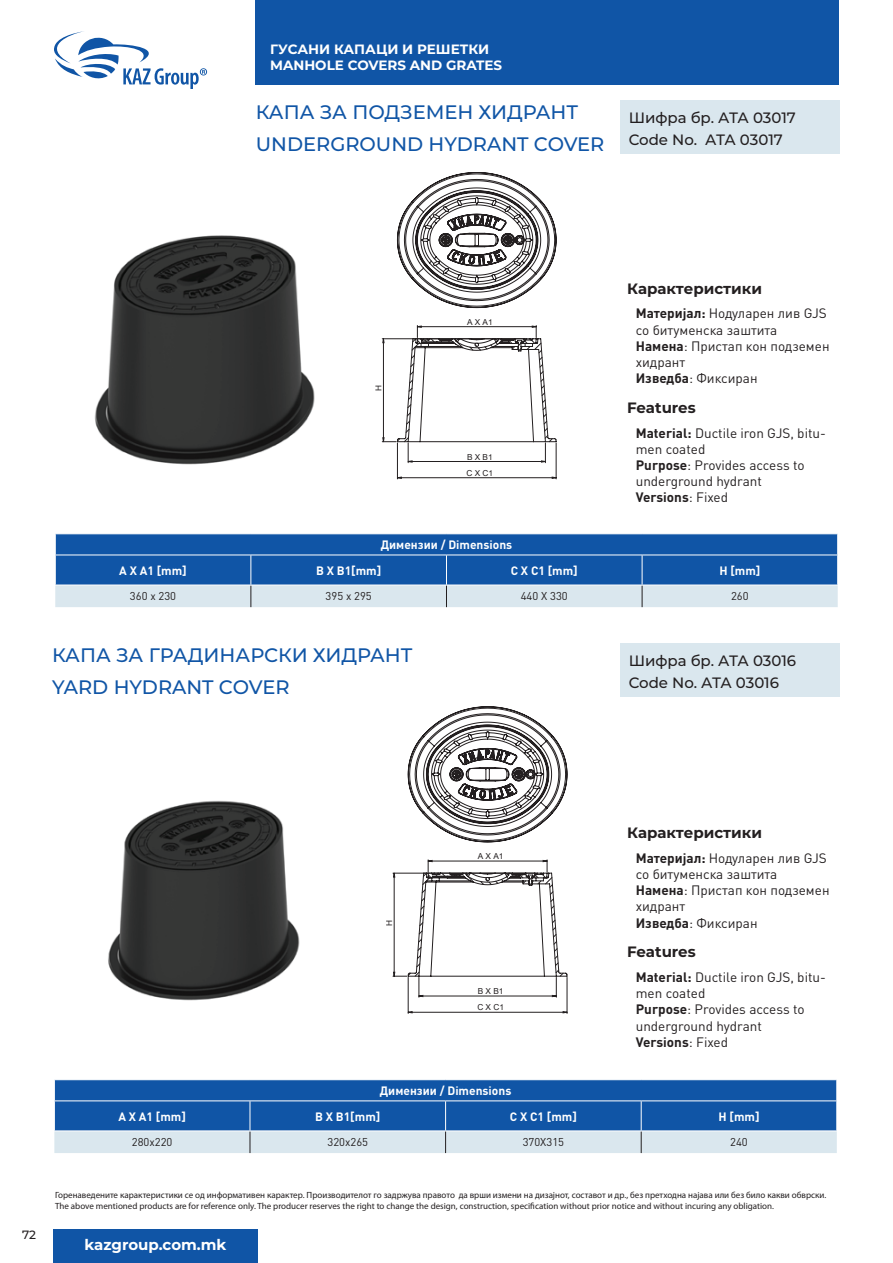
<style>
.page{position:relative;width:893px;height:1263px;background:#fff}
.page>*{position:absolute;margin:0;border:0;box-sizing:border-box;transform-origin:0 0}
.t1{font:500 19.5px/32px "Montserrat";color:#1055a6}
.t2{font:500 15px/22px "Montserrat";color:#231f20}
.t3{font:700 15px "Montserrat";color:#231f20}
.t4{font:700 15px "Montserrat";color:#fff}
.t5{font:13.5px/16.2px "DIN Pro";color:#231f20}
.t6{font:700 13.5px/16.2px "Montserrat";color:#fff}
.t7{font:700 12px "DIN Pro";color:#fff}
.t8{font:500 12px "Montserrat";color:#231f20}
.t9{font:11.25px "DIN Pro";color:#231f20}
.t10{font:9px/10.8px "Myriad Pro";color:#231f20}
.t11{font:8.25px/16.2px "Arial Unicode MS";color:#231f20}
.s1{font-weight:700}
</style>
<div class="page">
<svg style="left:54px;top:31px;width:153px;height:58px"></svg>
<div style="left:256px;top:0;width:583px;height:84px;background:#1055a6"></div>
<div style="left:620px;top:100px;width:220px;height:54px;background:#dae7ee"></div>
<div style="left:620px;top:643px;width:220px;height:53px;background:#dae7ee"></div>
<svg style="left:55px;top:534px;width:783px;height:73px;background:#5183bd"></svg>
<hr style="left:55px;top:585px;width:196px;height:1px;background:#fff">
<hr style="left:251px;top:585px;width:195px;height:1px;background:#fff">
<hr style="left:446px;top:585px;width:196px;height:1px;background:#fff">
<hr style="left:642px;top:585px;width:196px;height:1px;background:#fff">
<svg style="left:54px;top:1080px;width:783px;height:73px;background:#5284bd"></svg>
<hr style="left:54px;top:1100px;width:196px;height:1px;background:#fff">
<hr style="left:250px;top:1100px;width:196px;height:1px;background:#fff">
<hr style="left:446px;top:1100px;width:195px;height:1px;background:#fff">
<hr style="left:641px;top:1100px;width:196px;height:1px;background:#fff">
<img style="left:94px;top:235px;width:288px;height:230px">
<img style="left:108px;top:800px;width:192px;height:201px">
<svg style="left:397px;top:172px;width:160px;height:136px"></svg>
<svg style="left:382px;top:325px;width:175px;height:154px"></svg>
<svg style="left:408px;top:706px;width:160px;height:136px"></svg>
<svg style="left:393px;top:860px;width:175px;height:153px"></svg>
<div style="left:53px;top:1229px;width:205px;height:34px;background:#1055a6"></div>
<p class="t6" style="left:270px;top:40px;width:233px">ГУСАНИ КАПАЦИ И РЕШЕТКИ<br>MANHOLE COVERS AND GRATES</p>
<h1 class="t1" style="left:256px;top:95px;width:350px">КАПА ЗА ПОДЗЕМЕН ХИДРАНТ<br>UNDERGROUND HYDRANT COVER</h1>
<p class="t2" style="left:629px;top:106px;width:169px">Шифра бр. АТА 03017<br>Code No. АТА 03017</p>
<p class="t11" style="left:370px;top:391px;width:7px;rotate:-90deg">H</p>
<p class="t11" style="left:467px;top:314px;width:27px">A X A1</p>
<p class="t11" style="left:467px;top:448px;width:28px">B X B1<br>C X C1</p>
<p class="t7" style="left:381px;top:535px;width:133px">Димензии / Dimensions</p>
<p class="t3" style="left:627px;top:277px;width:136px">Карактеристики</p>
<p class="t5" style="left:636px;top:304px;width:195px"><span class="s1">Материјал:</span> Нодуларен лив GJS co битуменска заштита<br><span class="s1">Намена</span>: Пристап кон подземен хидрант<br><span class="s1">Изведба</span>: Фиксиран</p>
<p class="t3" style="left:627px;top:397px;width:70px">Features</p>
<p class="t5" style="left:636px;top:423px;width:192px"><span class="s1">Material:</span> Ductile iron GJS, bitu&shy;men coated<br><span class="s1">Purpose</span>: Provides access to underground hydrant<br><span class="s1">Versions</span>: Fixed</p>
<p class="t7" style="left:119px;top:560px;width:69px">А X A1 [mm]</p>
<p class="t7" style="left:316px;top:560px;width:67px">B X B1[mm]</p>
<p class="t7" style="left:511px;top:560px;width:69px">C X C1 [mm]</p>
<p class="t7" style="left:719px;top:560px;width:43px">H [mm]</p>
<p class="t9" style="left:130px;top:587px;width:48px">360 x 230</p>
<p class="t9" style="left:326px;top:587px;width:48px">395 x 295</p>
<p class="t9" style="left:521px;top:587px;width:49px">440 X 330</p>
<p class="t9" style="left:731px;top:587px;width:19px">260</p>
<h1 class="t1" style="left:52px;top:638px;width:362px">КАПА ЗА ГРАДИНАРСКИ ХИДРАНТ<br>YARD HYDRANT COVER</h1>
<p class="t2" style="left:629px;top:649px;width:169px">Шифра бр. АТА 03016<br>Code No. АТА 03016</p>
<p class="t8" style="left:22px;top:1226px;width:16px">72</p>
<p class="t11" style="left:381px;top:925px;width:7px;rotate:-90deg">H</p>
<p class="t11" style="left:478px;top:848px;width:27px">A X A1</p>
<p class="t11" style="left:477px;top:983px;width:28px">B X B1<br>C X C1</p>
<p class="t7" style="left:380px;top:1080px;width:133px">Димензии / Dimensions</p>
<p class="t3" style="left:627px;top:822px;width:136px">Карактеристики</p>
<p class="t5" style="left:636px;top:848px;width:195px"><span class="s1">Материјал:</span> Нодуларен лив GJS co битуменска заштита<br><span class="s1">Намена</span>: Пристап кон подземен хидрант<br><span class="s1">Изведба</span>: Фиксиран</p>
<p class="t3" style="left:627px;top:941px;width:70px">Features</p>
<p class="t5" style="left:636px;top:968px;width:192px"><span class="s1">Material:</span> Ductile iron GJS, bitu&shy;men coated<br><span class="s1">Purpose</span>: Provides access to underground hydrant<br><span class="s1">Versions</span>: Fixed</p>
<p class="t7" style="left:118px;top:1106px;width:69px">А X A1 [mm]</p>
<p class="t7" style="left:315px;top:1106px;width:67px">B X B1[mm]</p>
<p class="t7" style="left:510px;top:1106px;width:69px">C X C1 [mm]</p>
<p class="t7" style="left:718px;top:1106px;width:43px">H [mm]</p>
<p class="t9" style="left:132px;top:1133px;width:42px">280x220</p>
<p class="t9" style="left:327px;top:1133px;width:42px">320x265</p>
<p class="t9" style="left:523px;top:1133px;width:43px">370X315</p>
<p class="t9" style="left:730px;top:1133px;width:19px">240</p>
<p class="t10" style="left:55px;top:1190px;width:773px">Горенаведените карактеристики се од информативен карактер. Производителот го задржува правото да врши измени на дизајнот, составот и др., без претходна најава или без било какви обврски.<br>Тhe above mentioned products are for reference only. The producer reserves the right to change the design, construction, specification without prior notice and without incuring any obligation.</p>
<p class="t4" style="left:85px;top:1234px;width:143px">kazgroup.com.mk</p>
</div>
